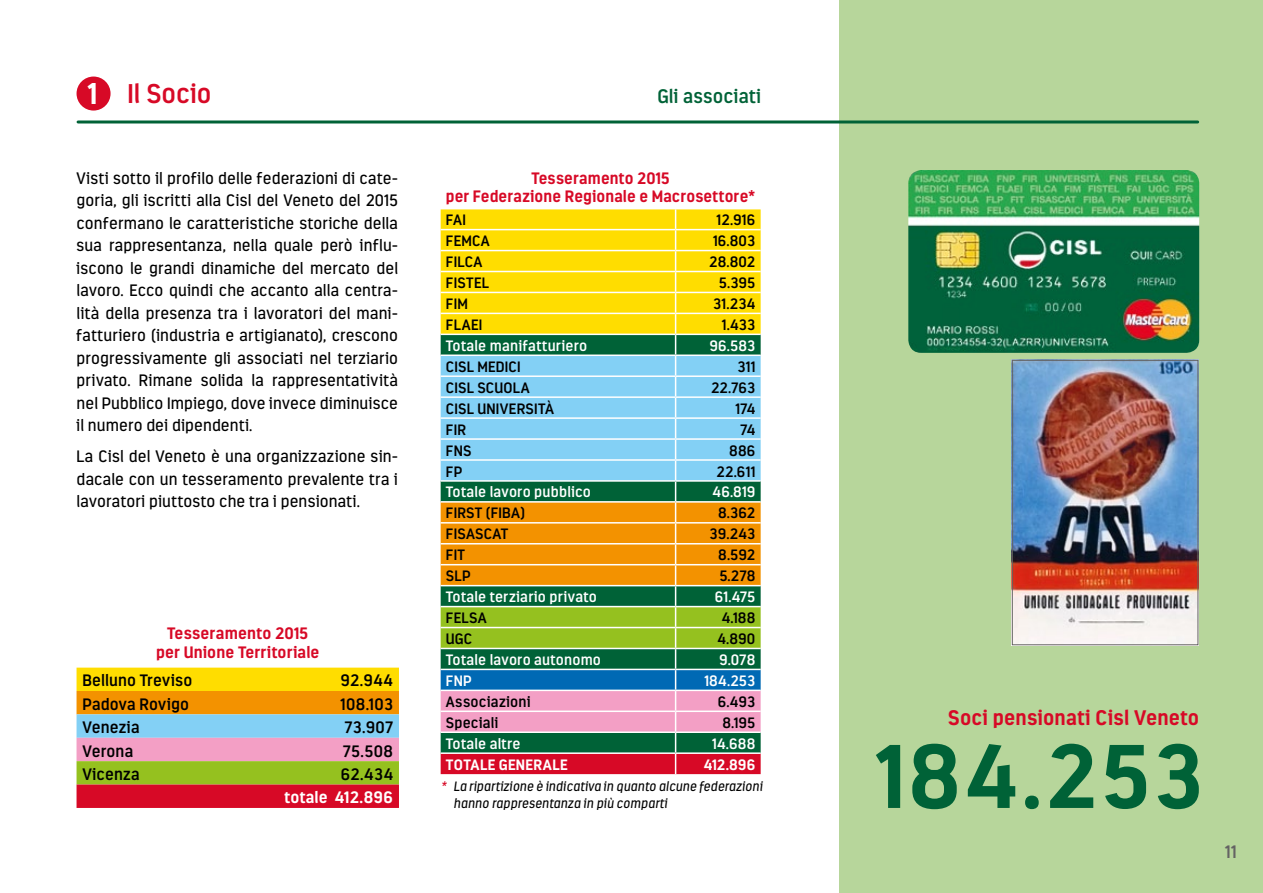
<style>
.page{position:relative;width:1263px;height:893px;background:#fff}
.page>*{position:absolute;margin:0;border:0;box-sizing:border-box;transform-origin:0 0}
.t1{font:700 90px "Estandar";letter-spacing:.04em;color:#006237}
.t2{font:600 27px "Estandar";color:#d70926}
.t3{font:700 21px "Estandar";letter-spacing:.01em;color:#d70926}
.t4{font:600 19.5px "Estandar";letter-spacing:.01em;color:#006237}
.t5{font:600 18px "Estandar";color:#646363}
.t6{font:16.5px/22.5px "Estandar";letter-spacing:.015em;color:#000;text-align:justify}
.t7{font:700 16.5px/19.8px "Estandar";letter-spacing:.01em;color:#d70926;text-align:center}
.t8{font:600 16.5px "Estandar";letter-spacing:.015em;color:#000}
.t9{font:700 16.5px "Estandar";letter-spacing:.02em;color:#fff}
.t10{font:600 15px "Estandar";letter-spacing:.015em;color:#000}
.t11{font:600 15px "Estandar";letter-spacing:.015em;color:#fff}
.t12{font:700 15px "Estandar";letter-spacing:.015em;color:#fff}
.t13{font:italic 13.5px/16.6px "Estandar";letter-spacing:.02em;color:#000}
.s1{font-weight:700;font-size:30px;color:#fff}
.s2{color:#d70926}
</style>
<div class="page">
<div style="left:839px;top:0;width:424px;height:893px;background:#b7d69b"></div>
<img style="left:908px;top:170px;width:291px;height:183px">
<img style="left:1014px;top:362px;width:182px;height:281px">
<div style="left:1012px;top:360px;width:186px;height:285px;border:1px solid #646363"></div>
<svg style="left:77px;top:668px;width:322px;height:140px;background:#ce9c56"></svg>
<hr style="left:78px;top:120px;width:1120px;height:3px;background:#006237">
<div style="left:77px;top:77px;width:34px;height:34px;background:#d70926;border-radius:50%"></div>
<svg style="left:441px;top:209px;width:320px;height:565px;background:#a5ab65"></svg>
<h2 class="t2" style="left:89px;top:77px;width:124px"><span class="s1">1</span> Il Socio</h2>
<p class="t4" style="left:657px;top:84px;width:105px">Gli associati</p>
<p class="t6" style="left:77px;top:167px;width:323px">Visti sotto il profilo delle federazioni di cate&shy;goria, gli iscritti alla Cisl del Veneto del 2015 confermano le caratteristiche storiche della sua rappresentanza, nella quale però influ&shy;iscono le grandi dinamiche del mercato del lavoro. Ecco quindi che accanto alla centra&shy;lità della presenza tra i lavoratori del mani&shy;fatturiero (industria e artigianato), crescono progressivamente gli associati nel terziario privato. Rimane solida la rappresentatività nel Pubblico Impiego, dove invece diminuisce il numero dei dipendenti.</p>
<p class="t6" style="left:77px;top:445px;width:323px">La Cisl del Veneto è una organizzazione sin&shy;dacale con un tesseramento prevalente tra i lavoratori piuttosto che tra i pensionati.</p>
<p class="t7" style="left:156px;top:623px;width:165px">Tesseramento 2015 per Unione Territoriale</p>
<p class="t8" style="left:83px;top:671px;width:111px">Belluno Treviso</p>
<p class="t8" style="left:340px;top:671px;width:54px">92.944</p>
<p class="t8" style="left:83px;top:694px;width:108px">Padova Rovigo</p>
<p class="t8" style="left:341px;top:694px;width:54px">108.103</p>
<p class="t8" style="left:83px;top:718px;width:59px">Venezia</p>
<p class="t8" style="left:345px;top:718px;width:50px">73.907</p>
<p class="t8" style="left:83px;top:741px;width:52px">Verona</p>
<p class="t8" style="left:343px;top:741px;width:51px">75.508</p>
<p class="t8" style="left:83px;top:764px;width:59px">Vicenza</p>
<p class="t8" style="left:341px;top:764px;width:54px">62.434</p>
<p class="t9" style="left:284px;top:788px;width:110px">totale 412.896</p>
<p class="t7" style="left:446px;top:168px;width:311px;line-height:18.8px">Tesseramento 2015<br>per Federazione Regionale e Macrosettore*</p>
<p class="t10" style="left:446px;top:211px;width:21px">FAI</p>
<p class="t10" style="left:717px;top:211px;width:40px">12.916</p>
<p class="t10" style="left:446px;top:232px;width:45px">FEMCA</p>
<p class="t10" style="left:713px;top:232px;width:43px">16.803</p>
<p class="t10" style="left:446px;top:253px;width:38px">FILCA</p>
<p class="t10" style="left:709px;top:253px;width:48px">28.802</p>
<p class="t10" style="left:446px;top:274px;width:45px">FISTEL</p>
<p class="t10" style="left:719px;top:274px;width:38px">5.395</p>
<p class="t10" style="left:446px;top:295px;width:23px">FIM</p>
<p class="t10" style="left:713px;top:295px;width:44px">31.234</p>
<p class="t10" style="left:446px;top:316px;width:38px">FLAEI</p>
<p class="t10" style="left:722px;top:316px;width:35px">1.433</p>
<p class="t11" style="left:446px;top:337px;width:143px">Totale manifatturiero</p>
<p class="t11" style="left:709px;top:337px;width:47px">96.583</p>
<p class="t10" style="left:446px;top:358px;width:76px">CISL MEDICI</p>
<p class="t10" style="left:737px;top:358px;width:19px">311</p>
<p class="t10" style="left:446px;top:378px;width:85px">CISL SCUOLA</p>
<p class="t10" style="left:711px;top:378px;width:46px">22.763</p>
<p class="t10" style="left:446px;top:399px;width:109px">CISL UNIVERSITÀ</p>
<p class="t10" style="left:736px;top:399px;width:21px">174</p>
<p class="t10" style="left:446px;top:420px;width:22px">FIR</p>
<p class="t10" style="left:741px;top:420px;width:16px">74</p>
<p class="t10" style="left:446px;top:441px;width:27px">FNS</p>
<p class="t10" style="left:729px;top:441px;width:28px">886</p>
<p class="t10" style="left:446px;top:462px;width:18px">FP</p>
<p class="t10" style="left:716px;top:462px;width:40px">22.611</p>
<p class="t11" style="left:446px;top:483px;width:146px">Totale lavoro pubblico</p>
<p class="t11" style="left:712px;top:483px;width:44px">46.819</p>
<p class="t10" style="left:446px;top:504px;width:81px">FIRST (FIBA)</p>
<p class="t10" style="left:718px;top:504px;width:39px">8.362</p>
<p class="t10" style="left:446px;top:525px;width:64px">FISASCAT</p>
<p class="t10" style="left:709px;top:525px;width:47px">39.243</p>
<p class="t10" style="left:446px;top:546px;width:21px">FIT</p>
<p class="t10" style="left:718px;top:546px;width:39px">8.592</p>
<p class="t10" style="left:446px;top:567px;width:26px">SLP</p>
<p class="t10" style="left:719px;top:567px;width:38px">5.278</p>
<p class="t11" style="left:446px;top:588px;width:152px">Totale terziario privato</p>
<p class="t11" style="left:715px;top:588px;width:42px">61.475</p>
<p class="t10" style="left:446px;top:609px;width:42px">FELSA</p>
<p class="t10" style="left:722px;top:609px;width:35px">4.188</p>
<p class="t10" style="left:446px;top:630px;width:28px">UGC</p>
<p class="t10" style="left:717px;top:630px;width:39px">4.890</p>
<p class="t11" style="left:446px;top:651px;width:157px">Totale lavoro autonomo</p>
<p class="t11" style="left:719px;top:651px;width:38px">9.078</p>
<p class="t11" style="left:446px;top:672px;width:27px">FNP</p>
<p class="t11" style="left:705px;top:672px;width:52px">184.253</p>
<p class="t10" style="left:446px;top:693px;width:86px">Associazioni</p>
<p class="t10" style="left:718px;top:693px;width:39px">6.493</p>
<p class="t10" style="left:446px;top:714px;width:54px">Speciali</p>
<p class="t10" style="left:722px;top:714px;width:34px">8.195</p>
<p class="t11" style="left:446px;top:734px;width:76px">Totale altre</p>
<p class="t11" style="left:713px;top:734px;width:44px">14.688</p>
<p class="t12" style="left:446px;top:755px;width:123px">TOTALE GENERALE</p>
<p class="t12" style="left:704px;top:755px;width:53px">412.896</p>
<p class="t13" style="left:453px;top:778px;width:310px;text-indent:-13px"><span class="s2">*</span> La ripartizione è indicativa in quanto alcune federazioni hanno rappresentanza in più comparti</p>
<p class="t3" style="left:948px;top:705px;width:253px">Soci pensionati Cisl Veneto</p>
<h1 class="t1" style="left:878px;top:722px;width:327px">184.253</h1>
<p class="t5" style="left:1225px;top:841px;width:12px">11</p>
</div>
